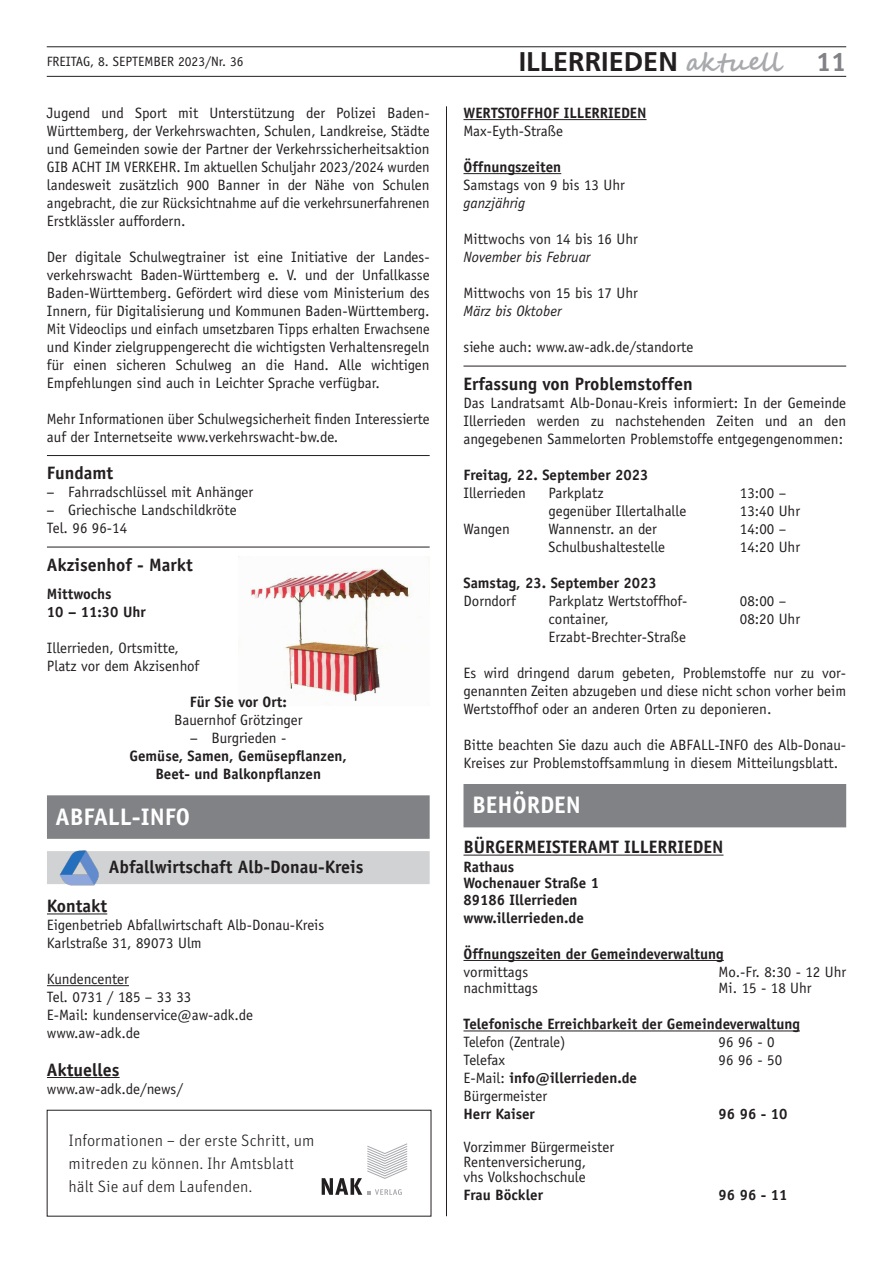
<style>
.page{position:relative;width:893px;height:1263px;background:#fff}
.page>*{position:absolute;margin:0;border:0;box-sizing:border-box;transform-origin:0 0}
.t1{font:700 27px "Frutiger";color:#231f20}
.t2{font:700 27px "Officina Sans";color:#808285}
.t3{font:700 24px "Officina Sans";color:#fff}
.t4{font:700 18px "Officina Sans";color:#231f20}
.t5{font:300 16.5px/22.5px "Unit Pro";color:#231f20}
.t6{font:15px/18px "Officina Sans";color:#231f20}
.t7{font:700 15px/16.5px "Officina Sans";color:#231f20}
.t8{font:italic 15px "Officina Sans";color:#231f20}
.t9{font:15px "Officina Sans";color:#231f20;scale:.95 1}
.t10{font:13.5px "Officina Sans";color:#231f20}
.s1{font-family:"Segoe Script";font-size:25.5px;color:#a8a9ad}
.s2{font-weight:700}
</style>
<div class="page">
<hr style="left:47px;top:76px;width:799px;height:1px;background:#231f20">
<hr style="left:47px;top:47px;width:799px;height:1px;background:#231f20">
<hr style="left:446px;top:106px;width:1px;height:1110px;background:#231f20">
<hr style="left:463px;top:119px;width:184px;height:1px;background:#231f20">
<hr style="left:463px;top:173px;width:98px;height:1px;background:#231f20">
<hr style="left:463px;top:366px;width:383px;height:1px;background:#231f20">
<hr style="left:463px;top:855px;width:260px;height:1px;background:#231f20">
<hr style="left:463px;top:960px;width:261px;height:1px;background:#231f20">
<hr style="left:463px;top:1030px;width:337px;height:1px;background:#231f20">
<div style="left:463px;top:784px;width:383px;height:43px;background:#808285"></div>
<hr style="left:47px;top:455px;width:383px;height:1px;background:#231f20">
<hr style="left:47px;top:547px;width:383px;height:1px;background:#231f20">
<hr style="left:47px;top:913px;width:60px;height:1px;background:#231f20">
<hr style="left:47px;top:985px;width:82px;height:1px;background:#231f20">
<hr style="left:47px;top:1077px;width:73px;height:1px;background:#231f20">
<img style="left:238px;top:556px;width:192px;height:149px">
<div style="left:47px;top:795px;width:383px;height:44px;background:#808285"></div>
<div style="left:47px;top:851px;width:383px;height:33px;background:#d1d2d4"></div>
<img style="left:60px;top:850px;width:39px;height:36px">
<svg style="left:322px;top:1143px;width:86px;height:52px"></svg>
<div style="left:47px;top:1110px;width:384px;height:106px;border:1px solid #231f20"></div>
<p class="t10" style="left:47px;top:53px;width:198px">FREITAG, 8. SEPTEMBER 2023/Nr. 36</p>
<h1 class="t1" style="left:519px;top:46px;width:264px">ILLERRIEDEN <span class="s1">aktuell</span></h1>
<h1 class="t2" style="left:816px;top:45px;width:32px">11</h1>
<p class="t7" style="left:463px;top:105px;width:185px">WERTSTOFFHOF ILLERRIEDEN</p>
<p class="t6" style="left:463px;top:122px;width:101px">Max-Eyth-Straße</p>
<p class="t7" style="left:463px;top:159px;width:99px">Öffnungszeiten</p>
<p class="t6" style="left:463px;top:176px;width:163px">Samstags von 9 bis 13 Uhr</p>
<p class="t8" style="left:463px;top:194px;width:63px">ganzjährig</p>
<p class="t6" style="left:463px;top:230px;width:176px">Mittwochs von 14 bis 16 Uhr</p>
<p class="t8" style="left:463px;top:248px;width:128px">November bis Februar</p>
<p class="t6" style="left:463px;top:284px;width:176px">Mittwochs von 15 bis 17 Uhr</p>
<p class="t8" style="left:463px;top:302px;width:99px">März bis Oktober</p>
<p class="t6" style="left:463px;top:338px;width:231px">siehe auch: www.aw-adk.de/standorte</p>
<p class="t4" style="left:463px;top:372px;width:231px">Erfassung von Problemstoffen</p>
<p class="t6" style="left:463px;top:394px;width:384px;text-align:justify">Das Landratsamt Alb-Donau-Kreis informiert: In der Gemeinde Illerrieden werden zu nachstehenden Zeiten und an den angegebenen Sammelorten Problemstoffe entgegengenommen:</p>
<p class="t7" style="left:463px;top:466px;width:187px">Freitag, 22. September 2023</p>
<p class="t6" style="left:463px;top:484px;width:64px">Illerrieden</p>
<p class="t6" style="left:548px;top:484px;width:57px">Parkplatz</p>
<p class="t6" style="left:740px;top:484px;width:48px">13:00 –</p>
<p class="t6" style="left:548px;top:502px;width:139px">gegenüber Illertalhalle</p>
<p class="t6" style="left:740px;top:502px;width:62px">13:40 Uhr</p>
<p class="t6" style="left:463px;top:520px;width:48px">Wangen</p>
<p class="t6" style="left:548px;top:520px;width:110px">Wannenstr. an der</p>
<p class="t6" style="left:740px;top:520px;width:48px">14:00 –</p>
<p class="t6" style="left:548px;top:538px;width:118px">Schulbushaltestelle</p>
<p class="t6" style="left:740px;top:538px;width:62px">14:20 Uhr</p>
<p class="t7" style="left:463px;top:574px;width:195px">Samstag, 23. September 2023</p>
<p class="t6" style="left:463px;top:592px;width:54px">Dorndorf</p>
<p class="t6" style="left:548px;top:592px;width:140px">Parkplatz Wertstoffhof-</p>
<p class="t6" style="left:740px;top:592px;width:48px">08:00 –</p>
<p class="t6" style="left:548px;top:610px;width:62px">container,</p>
<p class="t6" style="left:740px;top:610px;width:62px">08:20 Uhr</p>
<p class="t6" style="left:548px;top:628px;width:139px">Erzabt-Brechter-Straße</p>
<p class="t6" style="left:463px;top:664px;width:384px;text-align:justify">Es wird dringend darum gebeten, Problemstoffe nur zu vor&shy;genannten Zeiten abzugeben und diese nicht schon vorher beim Wertstoffhof oder an anderen Orten zu deponieren.</p>
<p class="t6" style="left:463px;top:736px;width:384px">Bitte beachten Sie dazu auch die ABFALL-INFO des Alb-Donau-<br>Kreises zur Problemstoffsammlung in diesem Mitteilungsblatt.</p>
<h2 class="t3" style="left:472px;top:790px;width:110px">BEHÖRDEN</h2>
<p class="t4" style="left:463px;top:836px;width:261px">BÜRGERMEISTERAMT ILLERRIEDEN</p>
<p class="t7" style="left:463px;top:858px;width:137px">Rathaus<br>Wochenauer Straße 1<br>89186 Illerrieden</p>
<p class="t7" style="left:463px;top:909px;width:122px">www.illerrieden.de</p>
<p class="t7" style="left:463px;top:945px;width:262px">Öffnungszeiten der Gemeindeverwaltung</p>
<p class="t6" style="left:463px;top:963px;width:66px">vormittags</p>
<p class="t6" style="left:719px;top:963px;width:129px">Mo.-Fr. 8:30 - 12 Uhr</p>
<p class="t6" style="left:463px;top:979px;width:76px">nachmittags</p>
<p class="t6" style="left:719px;top:979px;width:95px">Mi. 15 - 18 Uhr</p>
<p class="t7" style="left:463px;top:1016px;width:338px">Telefonische Erreichbarkeit der Gemeindeverwaltung</p>
<p class="t9" style="left:463px;top:1033px;width:109px">Telefon (Zentrale)</p>
<p class="t6" style="left:719px;top:1033px;width:58px">96 96 - 0</p>
<p class="t6" style="left:463px;top:1051px;width:43px">Telefax</p>
<p class="t6" style="left:719px;top:1051px;width:65px">96 96 - 50</p>
<p class="t6" style="left:463px;top:1069px;width:175px">E-Mail: <span class="s2">info@illerrieden.de<br></span>Bürgermeister</p>
<p class="t7" style="left:463px;top:1106px;width:73px">Herr Kaiser</p>
<p class="t7" style="left:719px;top:1106px;width:70px">96 96 - 10</p>
<p class="t6" style="left:463px;top:1140px;width:152px;line-height:15px">Vorzimmer Bürgermeister<br>Rentenversicherung,<br>vhs Volkshochschule</p>
<p class="t7" style="left:463px;top:1187px;width:81px">Frau Böckler</p>
<p class="t7" style="left:719px;top:1187px;width:70px">96 96 - 11</p>
<p class="t6" style="left:47px;top:104px;width:384px;text-align:justify">Jugend und Sport mit Unterstützung der Polizei Baden-Württemberg, der Verkehrswachten, Schulen, Landkreise, Städte und Gemeinden sowie der Partner der Verkehrssicherheitsaktion GIB ACHT IM VERKEHR. Im aktuellen Schuljahr 2023/2024 wurden landesweit zusätzlich 900 Banner in der Nähe von Schulen angebracht, die zur Rücksichtnahme auf die verkehrsunerfahrenen Erstklässler auffordern.</p>
<p class="t6" style="left:47px;top:248px;width:384px;text-align:justify">Der digitale Schulwegtrainer ist eine Initiative der Landes&shy;verkehrswacht Baden-Württemberg e. V. und der Unfallkasse Baden-Württemberg. Gefördert wird diese vom Ministerium des Innern, für Digitalisierung und Kommunen Baden-Württemberg.<br>Mit Videoclips und einfach umsetzbaren Tipps erhalten Erwachsene und Kinder zielgruppengerecht die wichtigsten Verhaltensregeln für einen sicheren Schulweg an die Hand. Alle wichtigen Empfehlungen sind auch in Leichter Sprache verfügbar.</p>
<p class="t6" style="left:47px;top:410px;width:384px">Mehr Informationen über Schulwegsicherheit finden Interessierte auf der Internetseite www.verkehrswacht-bw.de.</p>
<p class="t4" style="left:47px;top:462px;width:68px">Fundamt</p>
<p class="t6" style="left:47px;top:483px;width:208px">− Fahrradschlüssel mit Anhänger − Griechische Landschildkröte<br>Tel. 96 96-14</p>
<p class="t4" style="left:47px;top:553px;width:148px">Akzisenhof - Markt</p>
<p class="t7" style="left:47px;top:585px;width:100px;line-height:18px">Mittwochs<br>10 – 11:30 Uhr</p>
<p class="t6" style="left:47px;top:639px;width:154px">Illerrieden, Ortsmitte,<br>Platz vor dem Akzisenhof</p>
<p class="t7" style="left:190px;top:694px;width:98px">Für Sie vor Ort:</p>
<p class="t6" style="left:174px;top:711px;width:130px;text-align:center">Bauernhof Grötzinger − Burgrieden -</p>
<p class="t7" style="left:130px;top:747px;width:219px;line-height:18px;text-align:center">Gemüse, Samen, Gemüsepflanzen,<br>Beet- und Balkonpflanzen</p>
<h2 class="t3" style="left:55px;top:801px;width:136px">ABFALL-INFO</h2>
<p class="t4" style="left:109px;top:855px;width:256px">Abfallwirtschaft Alb-Donau-Kreis</p>
<p class="t4" style="left:47px;top:895px;width:62px">Kontakt</p>
<p class="t6" style="left:47px;top:916px;width:279px">Eigenbetrieb Abfallwirtschaft Alb-Donau-Kreis<br>Karlstraße 31, 89073 Ulm</p>
<p class="t6" style="left:47px;top:970px;width:208px">Kundencenter<br>Tel. 0731 / 185 – 33 33<br>E-Mail: kundenservice@aw-adk.de www.aw-adk.de</p>
<p class="t4" style="left:47px;top:1058px;width:74px">Aktuelles</p>
<p class="t6" style="left:47px;top:1080px;width:138px">www.aw-adk.de/news/</p>
<p class="t5" style="left:69px;top:1129px;width:247px">Informationen – der erste Schritt, um mitreden zu können. Ihr Amtsblatt hält Sie auf dem Laufenden.</p>
</div>
